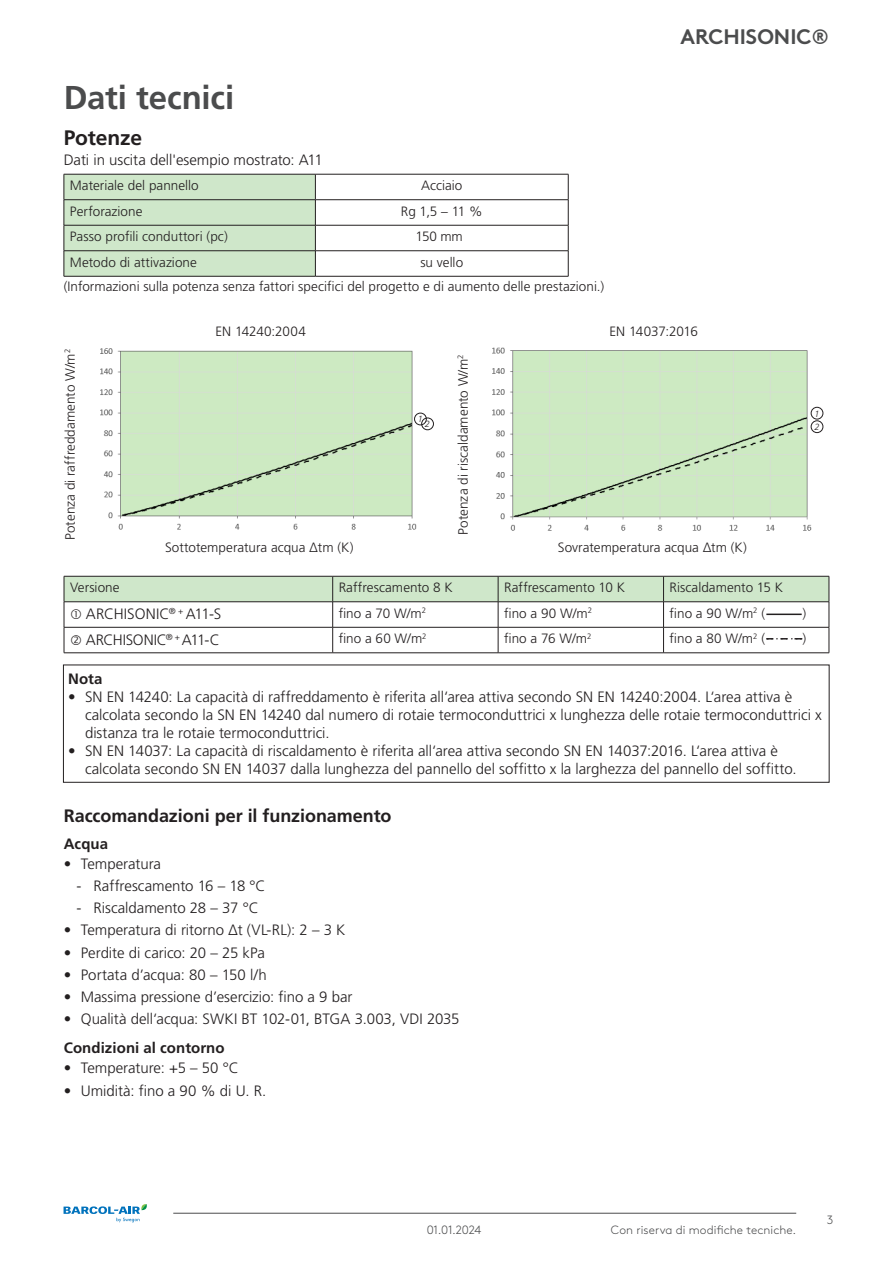
<style>
.page{position:relative;width:893px;height:1263px;background:#fff}
.page>*{position:absolute;margin:0;border:0;box-sizing:border-box;transform-origin:0 0}
.t1{font:700 33px "Frutiger LT Pro";letter-spacing:-.005em;color:#4b4c4d}
.t2{font:700 21px "Swegon Brown";color:#4b4c4d}
.t3{font:700 21px "Frutiger LT Pro";letter-spacing:-.005em;color:#231f20}
.t4{font:700 18px "Frutiger LT Pro";letter-spacing:-.005em;color:#231f20}
.t5{font:300 15px/18px "Frutiger LT Pro";color:#231f20}
.t6{font:700 15px "Frutiger LT Pro";letter-spacing:.005em;color:#231f20}
.t7{font:300 15px "Frutiger LT Pro";letter-spacing:-.02em;color:#231f20}
.t8{font:300 13.5px/23.7px "Frutiger LT Pro";color:#231f20}
.t9{font:300 12px "Swegon Brown";letter-spacing:.005em;color:#4b4c4d}
.t10{font:italic 300 9px/13.5px "Frutiger LT Pro";color:#231f20}
</style>
<div class="page">
<hr style="left:173px;top:1213px;width:623px;height:1px;background:#4b4c4d">
<svg style="left:64px;top:1204px;width:83px;height:18px"></svg>
<hr style="left:315px;top:174px;width:253px;height:1px;background:#231f20">
<hr style="left:315px;top:199px;width:253px;height:1px;background:#231f20">
<hr style="left:315px;top:225px;width:253px;height:1px;background:#231f20">
<hr style="left:315px;top:250px;width:253px;height:1px;background:#231f20">
<svg style="left:64px;top:174px;width:252px;height:102px;background:#c6ddc1"></svg>
<svg style="left:568px;top:174px;width:1px;height:102px"></svg>
<hr style="left:64px;top:276px;width:251px;height:1px;background:#231f20">
<hr style="left:315px;top:276px;width:253px;height:1px;background:#231f20">
<div style="left:63px;top:664px;width:766px;height:119px;border:1px solid #231f20"></div>
<img style="left:492px;top:347px;width:324px;height:184px">
<div style="left:811px;top:407px;width:12px;height:12px;background:#fff;border-radius:50%"></div>
<div style="left:811px;top:407px;width:12px;height:12px;border:1px solid #231f20;border-radius:50%"></div>
<div style="left:811px;top:421px;width:12px;height:12px;border:1px solid #231f20;border-radius:50%"></div>
<img style="left:100px;top:348px;width:324px;height:182px">
<div style="left:421px;top:418px;width:13px;height:12px;border:1px solid #231f20;border-radius:50%"></div>
<div style="left:414px;top:413px;width:13px;height:12px;border:1px solid #231f20;border-radius:50%"></div>
<svg style="left:64px;top:576px;width:766px;height:77px"></svg>
<h1 class="t1" style="left:64px;top:77px;width:172px">Dati tecnici</h1>
<h2 class="t3" style="left:64px;top:125px;width:80px">Potenze</h2>
<p class="t5" style="left:64px;top:151px;width:261px">Dati in uscita dell'esempio mostrato: A11</p>
<p class="t8" style="left:70px;top:174px;width:130px">Materiale del pannello</p>
<p class="t8" style="left:421px;top:174px;width:43px">Acciaio</p>
<p class="t8" style="left:70px;top:199px;width:74px">Perforazione</p>
<p class="t8" style="left:401px;top:199px;width:83px">Rg 1,5 – 11 %</p>
<p class="t8" style="left:70px;top:225px;width:159px">Passo profili conduttori (pc)</p>
<p class="t8" style="left:415px;top:225px;width:49px">150 mm</p>
<p class="t8" style="left:70px;top:250px;width:129px">Metodo di attivazione</p>
<p class="t8" style="left:64px;top:250px;width:542px;text-indent:357px">su vello<br>(Informazioni sulla potenza senza fattori specifici del progetto e di aumento delle prestazioni.)</p>
<h2 class="t2" style="left:680px;top:20px;width:150px">ARCHISONIC®</h2>
<p class="t8" style="left:58px;top:540px;width:192px;rotate:-90deg">Potenza di raffreddamento W/m<sup>2</sup></p>
<p class="t8" style="left:216px;top:320px;width:92px">EN 14240:2004</p>
<p class="t8" style="left:165px;top:535px;width:190px">Sottotemperatura acqua ∆tm (K)</p>
<p class="t10" style="left:418px;top:413px;width:7px">1</p>
<p class="t10" style="left:425px;top:417px;width:7px">2</p>
<p class="t8" style="left:451px;top:534px;width:182px;rotate:-90deg">Potenza di riscaldamento W/m<sup>2</sup></p>
<p class="t8" style="left:610px;top:320px;width:90px">EN 14037:2016</p>
<p class="t8" style="left:558px;top:535px;width:191px">Sovratemperatura acqua ∆tm (K)</p>
<p class="t10" style="left:814px;top:407px;width:7px">1<br>2</p>
<p class="t8" style="left:70px;top:576px;width:51px">Versione</p>
<p class="t8" style="left:339px;top:576px;width:115px">Raffrescamento 8 K</p>
<p class="t8" style="left:504px;top:576px;width:122px">Raffrescamento 10 K</p>
<p class="t8" style="left:670px;top:576px;width:115px">Riscaldamento 15 K</p>
<p class="t5" style="left:86px;top:605px;width:137px">ARCHISONIC<sup>®</sup> <sup>+</sup> A11-S</p>
<p class="t8" style="left:339px;top:601px;width:89px">fino a 70 W/m<sup>2</sup></p>
<p class="t8" style="left:504px;top:601px;width:90px">fino a 90 W/m<sup>2</sup></p>
<p class="t8" style="left:669px;top:601px;width:97px">fino a 90 W/m<sup>2</sup> (</p>
<p class="t8" style="left:803px;top:601px;width:5px">)</p>
<p class="t7" style="left:86px;top:631px;width:135px">ARCHISONIC<sup>®</sup> <sup>+</sup> A11-C</p>
<p class="t8" style="left:339px;top:627px;width:89px">fino a 60 W/m<sup>2</sup></p>
<p class="t8" style="left:504px;top:627px;width:89px">fino a 76 W/m<sup>2</sup></p>
<p class="t8" style="left:669px;top:627px;width:97px">fino a 80 W/m<sup>2</sup> (</p>
<p class="t8" style="left:803px;top:627px;width:5px">)</p>
<p class="t6" style="left:68px;top:670px;width:36px">Nota</p>
<p class="t5" style="left:85px;top:688px;width:738px;text-indent:-17px">• SN EN 14240: La capacità di raffreddamento è riferita all‘area attiva secondo SN EN 14240:2004. L‘area attiva è calcolata secondo la SN EN 14240 dal numero di rotaie termoconduttrici x lunghezza delle rotaie termoconduttrici x distanza tra le rotaie termoconduttrici.</p>
<p class="t5" style="left:85px;top:742px;width:713px;text-indent:-17px">• SN EN 14037: La capacità di riscaldamento è riferita all‘area attiva secondo SN EN 14037:2016. L‘area attiva è calcolata secondo SN EN 14037 dalla lunghezza del pannello del soffitto x la larghezza del pannello del soffitto.</p>
<p class="t4" style="left:64px;top:805px;width:329px">Raccomandazioni per il funzionamento</p>
<p class="t6" style="left:64px;top:834px;width:46px">Acqua</p>
<p class="t5" style="left:64px;top:855px;width:99px">• Temperatura</p>
<p class="t5" style="left:77px;top:877px;width:191px">- Raffrescamento 16 – 18 °C</p>
<p class="t5" style="left:77px;top:899px;width:184px">- Riscaldamento 28 – 37 °C</p>
<p class="t5" style="left:64px;top:921px;width:283px">• Temperatura di ritorno Δt (VL-RL): 2 – 3 K</p>
<p class="t5" style="left:64px;top:944px;width:203px">• Perdite di carico: 20 – 25 kPa</p>
<p class="t5" style="left:64px;top:966px;width:204px">• Portata d’acqua: 80 – 150 l/h</p>
<p class="t5" style="left:64px;top:988px;width:290px">• Massima pressione d’esercizio: fino a 9 bar</p>
<p class="t5" style="left:64px;top:1010px;width:397px">• Qualità dell‘acqua: SWKI BT 102-01, BTGA 3.003, VDI 2035</p>
<p class="t6" style="left:64px;top:1039px;width:162px">Condizioni al contorno</p>
<p class="t5" style="left:64px;top:1059px;width:177px">• Temperature: +5 – 50 °C</p>
<p class="t5" style="left:64px;top:1081px;width:204px">• Umidità: fino a 90 % di U. R.</p>
<p class="t9" style="left:427px;top:1221px;width:56px">01.01.2024</p>
<p class="t9" style="left:611px;top:1221px;width:187px">Con riserva di modifiche tecniche.</p>
<p class="t9" style="left:827px;top:1211px;width:8px">3</p>
</div>
